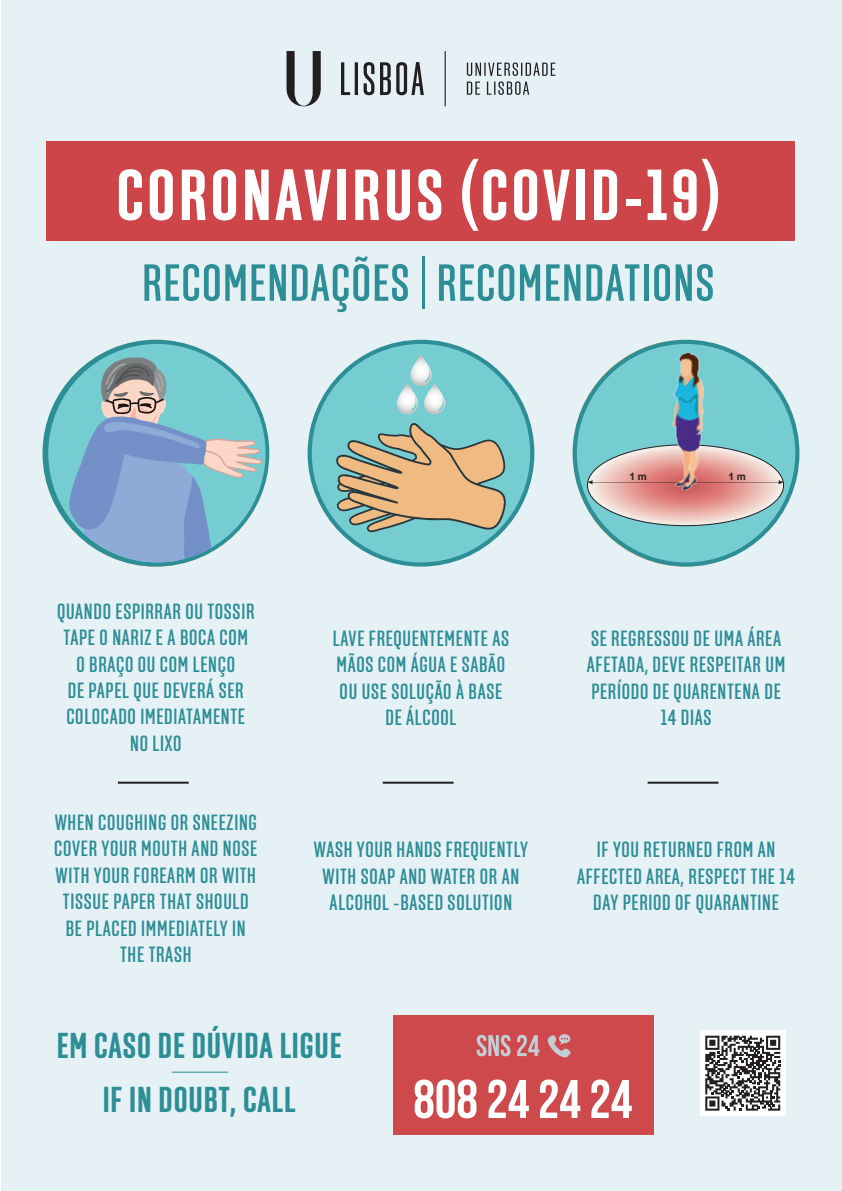
<style>
.page{position:relative;width:842px;height:1191px;background:#fff}
.page>*{position:absolute;margin:0;border:0;box-sizing:border-box;transform-origin:0 0}
.t1{font:700 72px "Solido Compressed";letter-spacing:.05em;color:#fff}
.t2{font:500 52px "Solido Compressed";letter-spacing:.025em;color:#2d8e96}
.t3{font:700 36px/54px "Solido Compressed";letter-spacing:.025em;color:#2d8e96;text-align:center}
.t4{font:500 22px/26.4px "Solido Compressed";letter-spacing:.03em;color:#2d8e96;text-align:center}
.t5{font:700 10.1px "Arial";color:#231f20}
</style>
<div class="page">
<div style="left:2px;top:0;width:840px;height:1190px;background:#e6f1f6"></div>
<div style="left:573px;top:340px;width:226px;height:226px;background:#2d8e96;border-radius:50%"></div>
<div style="left:577px;top:344px;width:218px;height:218px;background:#75ccd1;border-radius:50%"></div>
<svg style="left:588px;top:445px;width:195px;height:80px"></svg>
<img style="left:672px;top:353px;width:32px;height:137px">
<div style="left:43px;top:340px;width:226px;height:226px;background:#2d8e96;border-radius:50%"></div>
<div style="left:48px;top:344px;width:218px;height:218px;background:#75ccd1;border-radius:50%"></div>
<svg style="left:69px;top:357px;width:194px;height:205px"></svg>
<div style="left:308px;top:340px;width:226px;height:226px;background:#2d8e96;border-radius:50%"></div>
<div style="left:312px;top:344px;width:218px;height:218px;background:#75ccd1;border-radius:50%"></div>
<svg style="left:335px;top:423px;width:173px;height:109px"></svg>
<svg style="left:397px;top:355px;width:49px;height:59px"></svg>
<div style="left:47px;top:141px;width:748px;height:99px;background:#cd4548"></div>
<div style="left:700px;top:1030px;width:85px;height:85px;background:#fff"></div>
<svg style="left:705px;top:1035px;width:75px;height:75px"></svg>
<div style="left:393px;top:1015px;width:260px;height:119px;background:#ce494b"></div>
<svg style="left:477px;top:1034px;width:62px;height:22px"></svg>
<svg style="left:548px;top:1034px;width:23px;height:23px"></svg>
<svg style="left:415px;top:1079px;width:61px;height:39px"></svg>
<svg style="left:488px;top:1079px;width:41px;height:39px"></svg>
<svg style="left:540px;top:1079px;width:40px;height:39px"></svg>
<svg style="left:591px;top:1079px;width:41px;height:39px"></svg>
<hr style="left:118px;top:781px;width:71px;height:2px;background:#231f20">
<hr style="left:383px;top:781px;width:71px;height:2px;background:#231f20">
<hr style="left:648px;top:781px;width:70px;height:2px;background:#231f20">
<hr style="left:172px;top:1071px;width:56px;height:1px;background:#2d8e96">
<svg style="left:286px;top:51px;width:269px;height:55px"></svg>
<h1 class="t1" style="left:116px;top:154px;width:605px">CORONAVIRUS (COVID-19)</h1>
<h2 class="t2" style="left:142px;top:253px;width:574px">RECOMENDAÇÕES | RECOMENDATIONS</h2>
<p class="t4" style="left:57px;top:599px;width:199px">QUANDO ESPIRRAR OU TOSSIR<br>TAPE O NARIZ E A BOCA COM<br>O BRAÇO OU COM LENÇO<br>DE PAPEL QUE DEVERÁ SER<br>COLOCADO IMEDIATAMENTE<br>NO LIXO</p>
<p class="t4" style="left:54px;top:810px;width:204px">WHEN COUGHING OR SNEEZING<br>COVER YOUR MOUTH AND NOSE<br>WITH YOUR FOREARM OR WITH<br>TISSUE PAPER THAT SHOULD<br>BE PLACED IMMEDIATELY IN<br>THE TRASH</p>
<p class="t4" style="left:333px;top:626px;width:178px">LAVE FREQUENTEMENTE AS<br>MÃOS COM ÁGUA E SABÃO<br>OU USE SOLUÇÃO À BASE<br>DE ÁLCOOL</p>
<p class="t4" style="left:314px;top:837px;width:216px">WASH YOUR HANDS FREQUENTLY<br>WITH SOAP AND WATER OR AN<br>ALCOHOL -BASED SOLUTION</p>
<h3 class="t3" style="left:57px;top:1020px;width:286px">EM CASO DE DÚVIDA LIGUE<br>IF IN DOUBT, CALL</h3>
<p class="t5" style="left:629px;top:469px;width:19px">1 m</p>
<p class="t5" style="left:728px;top:469px;width:19px">1 m</p>
<p class="t4" style="left:587px;top:626px;width:200px">SE REGRESSOU DE UMA ÁREA<br>AFETADA, DEVE RESPEITAR UM<br>PERÍODO DE QUARENTENA DE<br>14 DIAS</p>
<p class="t4" style="left:577px;top:837px;width:219px">IF YOU RETURNED FROM AN<br>AFFECTED AREA, RESPECT THE 14<br>DAY PERIOD OF QUARANTINE</p>
</div>
